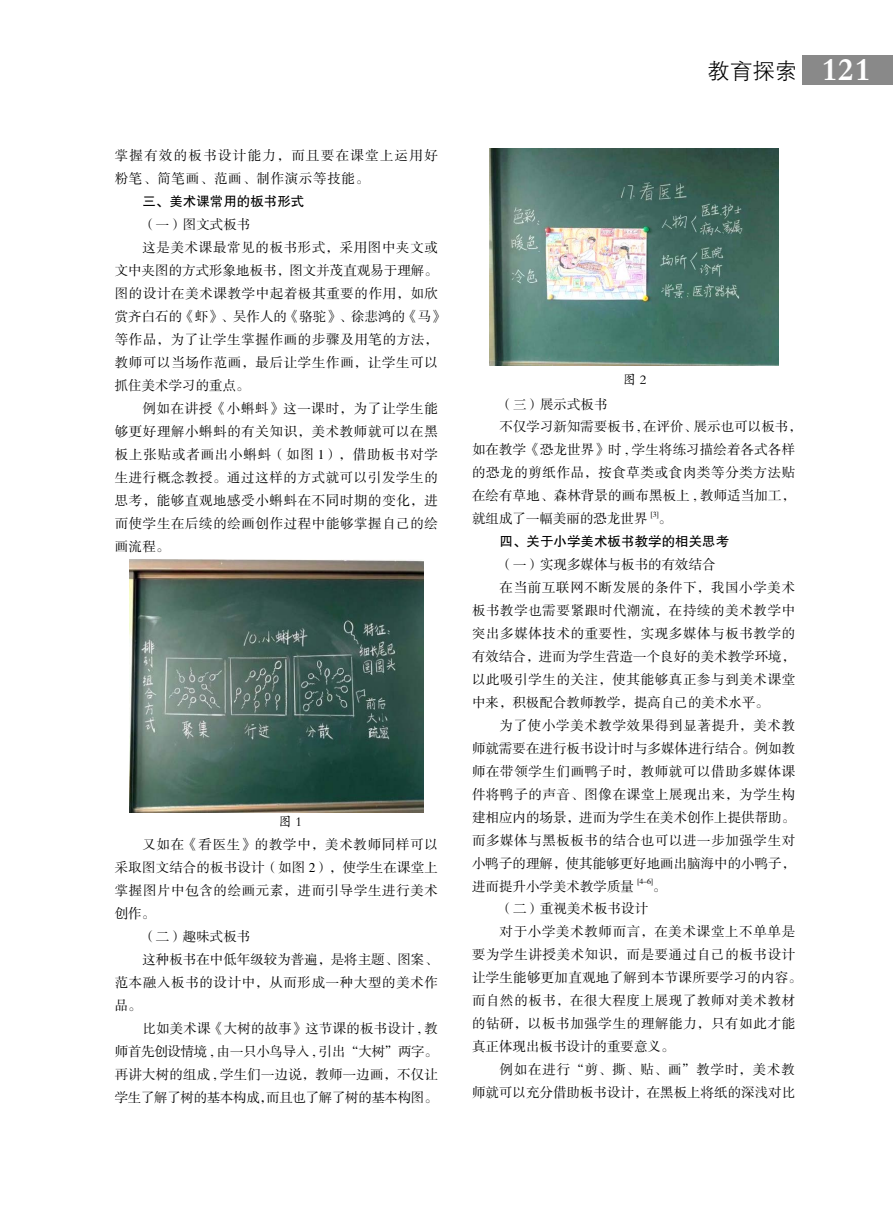
<style>
.page{position:relative;width:893px;height:1212px;background:#fff}
.page>*{position:absolute;margin:0;border:0;box-sizing:border-box;transform-origin:0 0}
.t1{font:22.5px "FZXH1 K GBK1 0";color:#000}
.t2{font:13.5px "FZSSK GBK1 0";letter-spacing:.045em;color:#000}
.t3{font:13.5px "FZSSK GBK1 0";color:#000}
.t4{font:13.5px "FZSSK GBK1 0";letter-spacing:.01em;color:#000}
.t5{font:13.5px "FZSSK GBK1 0";letter-spacing:-.025em;color:#000}
.t6{font:13.5px/23px "FZSSK GBK1 0";letter-spacing:.095em;color:#000}
.t7{font:13.5px "FZHTK GBK1 0";color:#000}
.t8{font:13.5px "FZSSK GBK1 0";letter-spacing:.015em;color:#000}
.t9{font:13.5px "FZSSK GBK1 0";letter-spacing:.02em;color:#000}
.t10{font:13.5px "FZKTK GBK1 0";color:#000}
.t11{font:7.8px "FZSSK GBK1 0";color:#000}
.s1{font-family:"FZDBSK GBK1 0";font-size:33px;color:#fff}
</style>
<div class="page">
<div style="left:803px;top:55px;width:90px;height:30px;background:#898989"></div>
<img style="left:129px;top:559px;width:294px;height:253px">
<img style="left:489px;top:149px;width:289px;height:217px">
<p class="t6" style="left:115px;top:145px;width:325px">掌握有效的板书设计能力，而且要在课堂上运用好粉笔、简笔画、范画、制作演示等技能。</p>
<p class="t7" style="left:142px;top:194px;width:163px">三、美术课常用的板书形式</p>
<p class="t2" style="left:142px;top:218px;width:109px">（一）图文式板书</p>
<p class="t2" style="left:142px;top:241px;width:297px">这是美术课最常见的板书形式，采用图中夹文或</p>
<p class="t3" style="left:115px;top:264px;width:325px">文中夹图的方式形象地板书，图文并茂直观易于理解。</p>
<p class="t2" style="left:115px;top:286px;width:325px">图的设计在美术课教学中起着极其重要的作用，如欣</p>
<p class="t3" style="left:115px;top:309px;width:331px">赏齐白石的《虾》、吴作人的《骆驼》、徐悲鸿的《马》</p>
<p class="t2" style="left:115px;top:332px;width:325px">等作品，为了让学生掌握作画的步骤及用笔的方法，</p>
<p class="t2" style="left:115px;top:355px;width:325px">教师可以当场作范画，最后让学生作画，让学生可以</p>
<p class="t3" style="left:115px;top:378px;width:136px">抓住美术学习的重点。</p>
<p class="t2" style="left:142px;top:401px;width:297px">例如在讲授《小蝌蚪》这一课时，为了让学生能</p>
<p class="t2" style="left:115px;top:424px;width:325px">够更好理解小蝌蚪的有关知识，美术教师就可以在黑</p>
<p class="t2" style="left:115px;top:447px;width:325px">板上张贴或者画出小蝌蚪（如图 1），借助板书对学</p>
<p class="t2" style="left:115px;top:470px;width:325px">生进行概念教授。通过这样的方式就可以引发学生的</p>
<p class="t2" style="left:115px;top:493px;width:325px">思考，能够直观地感受小蝌蚪在不同时期的变化，进</p>
<p class="t2" style="left:115px;top:516px;width:325px">而使学生在后续的绘画创作过程中能够掌握自己的绘</p>
<p class="t2" style="left:115px;top:539px;width:57px">画流程。</p>
<p class="t10" style="left:278px;top:814px;width:25px">图1</p>
<p class="t2" style="left:142px;top:837px;width:297px">又如在《看医生》的教学中，美术教师同样可以</p>
<p class="t4" style="left:115px;top:860px;width:325px">采取图文结合的板书设计（如图 2），使学生在课堂上</p>
<p class="t2" style="left:115px;top:883px;width:325px">掌握图片中包含的绘画元素，进而引导学生进行美术</p>
<p class="t2" style="left:115px;top:906px;width:42px">创作。</p>
<p class="t2" style="left:142px;top:929px;width:109px">（二）趣味式板书</p>
<p class="t3" style="left:142px;top:952px;width:297px">这种板书在中低年级较为普遍，是将主题、图案、</p>
<p class="t2" style="left:115px;top:975px;width:325px">范本融入板书的设计中，从而形成一种大型的美术作</p>
<p class="t2" style="left:115px;top:998px;width:28px">品。</p>
<p class="t4" style="left:142px;top:1021px;width:297px">比如美术课《大树的故事》这节课的板书设计 , 教</p>
<p class="t5" style="left:115px;top:1044px;width:325px">师首先创设情境 , 由一只小鸟导入 , 引出“大树”两字。</p>
<p class="t8" style="left:115px;top:1067px;width:325px">再讲大树的组成 , 学生们一边说，教师一边画，不仅让</p>
<p class="t5" style="left:115px;top:1090px;width:325px">学生了解了树的基本构成，而且也了解了树的基本构图。</p>
<h1 class="t1" style="left:707px;top:59px;width:165px">教育探索 <span class="s1">121</span></h1>
<p class="t10" style="left:623px;top:372px;width:25px">图2</p>
<p class="t2" style="left:500px;top:397px;width:109px">（三）展示式板书</p>
<p class="t3" style="left:500px;top:420px;width:304px">不仅学习新知需要板书 , 在评价、展示也可以板书，</p>
<p class="t4" style="left:472px;top:443px;width:325px">如在教学《恐龙世界》时 , 学生将练习描绘着各式各样</p>
<p class="t2" style="left:472px;top:466px;width:325px">的恐龙的剪纸作品，按食草类或食肉类等分类方法贴</p>
<p class="t4" style="left:472px;top:489px;width:325px">在绘有草地、森林背景的画布黑板上 , 教师适当加工，</p>
<p class="t3" style="left:472px;top:512px;width:177px">就组成了一幅美丽的恐龙世界</p>
<p class="t11" style="left:651px;top:510px;width:9px">[3]</p>
<p class="t2" style="left:658px;top:512px;width:15px">。</p>
<p class="t7" style="left:500px;top:534px;width:231px">四、关于小学美术板书教学的相关思考</p>
<p class="t3" style="left:500px;top:557px;width:217px">（一）实现多媒体与板书的有效结合</p>
<p class="t2" style="left:500px;top:580px;width:297px">在当前互联网不断发展的条件下，我国小学美术</p>
<p class="t2" style="left:472px;top:603px;width:325px">板书教学也需要紧跟时代潮流，在持续的美术教学中</p>
<p class="t2" style="left:472px;top:626px;width:325px">突出多媒体技术的重要性，实现多媒体与板书教学的</p>
<p class="t3" style="left:472px;top:649px;width:325px">有效结合，进而为学生营造一个良好的美术教学环境，</p>
<p class="t2" style="left:472px;top:672px;width:325px">以此吸引学生的关注，使其能够真正参与到美术课堂</p>
<p class="t3" style="left:472px;top:695px;width:298px">中来，积极配合教师教学，提高自己的美术水平。</p>
<p class="t2" style="left:500px;top:718px;width:297px">为了使小学美术教学效果得到显著提升，美术教</p>
<p class="t3" style="left:472px;top:741px;width:325px">师就需要在进行板书设计时与多媒体进行结合。例如教</p>
<p class="t2" style="left:472px;top:764px;width:325px">师在带领学生们画鸭子时，教师就可以借助多媒体课</p>
<p class="t2" style="left:472px;top:787px;width:325px">件将鸭子的声音、图像在课堂上展现出来，为学生构</p>
<p class="t3" style="left:472px;top:810px;width:325px">建相应内的场景，进而为学生在美术创作上提供帮助。</p>
<p class="t2" style="left:472px;top:833px;width:325px">而多媒体与黑板板书的结合也可以进一步加强学生对</p>
<p class="t3" style="left:472px;top:856px;width:325px">小鸭子的理解，使其能够更好地画出脑海中的小鸭子，</p>
<p class="t3" style="left:472px;top:879px;width:163px">进而提升小学美术教学质量</p>
<p class="t11" style="left:637px;top:877px;width:17px">[4-6]</p>
<p class="t2" style="left:653px;top:879px;width:15px">。</p>
<p class="t3" style="left:500px;top:902px;width:150px">（二）重视美术板书设计</p>
<p class="t2" style="left:500px;top:925px;width:297px">对于小学美术教师而言，在美术课堂上不单单是</p>
<p class="t2" style="left:472px;top:948px;width:325px">要为学生讲授美术知识，而是要通过自己的板书设计</p>
<p class="t9" style="left:472px;top:971px;width:331px">让学生能够更加直观地了解到本节课所要学习的内容。</p>
<p class="t2" style="left:472px;top:994px;width:325px">而自然的板书，在很大程度上展现了教师对美术教材</p>
<p class="t2" style="left:472px;top:1016px;width:325px">的钻研，以板书加强学生的理解能力，只有如此才能</p>
<p class="t3" style="left:472px;top:1039px;width:204px">真正体现出板书设计的重要意义。</p>
<p class="t2" style="left:500px;top:1062px;width:297px">例如在进行“剪、撕、贴、画”教学时，美术教</p>
<p class="t3" style="left:472px;top:1085px;width:325px">师就可以充分借助板书设计，在黑板上将纸的深浅对比</p>
</div>
